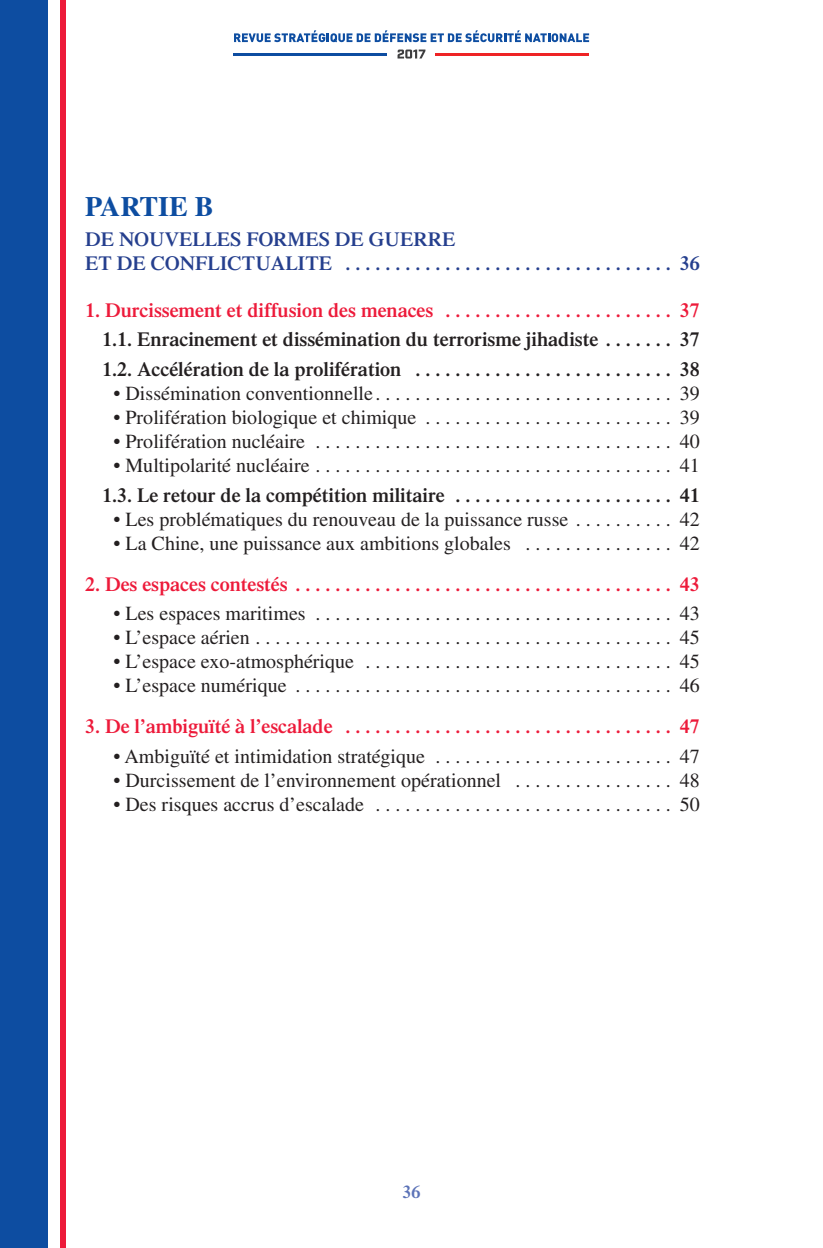
<style>
.page{position:relative;width:823px;height:1248px;background:#fff}
.page>*{position:absolute;margin:0;border:0;box-sizing:border-box;transform-origin:0 0}
.t1{font:700 28px "Times LT Std";color:#0d4da1}
.t2{font:20px "Times LT Std";color:#231f20}
.t3{font:600 20px "Times LT Std";color:#ed1a3a}
.t4{font:600 20px/29.6px "Times LT Std";color:#231f20}
.t5{font:600 20px/24px "Times LT Std";color:#253f8e}
.t6{font:600 18px "Times LT Std";color:#5b72b7}
</style>
<div class="page">
<svg style="left:234px;top:30px;width:354px;height:12px"></svg>
<hr style="left:234px;top:53px;width:153px;height:3px;background:#0d4da1">
<hr style="left:434px;top:53px;width:154px;height:3px;background:#ee2325">
<svg style="left:397px;top:50px;width:28px;height:8px"></svg>
<div style="left:29px;top:0;width:37px;height:1247px;background:#ed1a3a"></div>
<div style="left:23px;top:0;width:37px;height:1247px;background:#fff"></div>
<div style="left:0;top:0;width:48px;height:1247px;background:#0d4da1"></div>
<h1 class="t1" style="left:85px;top:190px;width:130px">PARTIE B</h1>
<p class="t5" style="left:85px;top:226px;width:616px">DE NOUVELLES FORMES DE GUERRE<br>ET DE CONFLICTUALITE . . . . . . . . . . . . . . . . . . . . . . . . . . . . . . . . . 36</p>
<p class="t3" style="left:85px;top:298px;width:616px">1. Durcissement et diffusion des menaces . . . . . . . . . . . . . . . . . . . . . . . 37</p>
<p class="t4" style="left:102px;top:324px;width:599px">1.1. Enracinement et dissémination du terrorisme jihadiste . . . . . . . 37<br>1.2. Accélération de la prolifération . . . . . . . . . . . . . . . . . . . . . . . . . . 38</p>
<p class="t2" style="left:113px;top:382px;width:587px">• Dissémination conventionnelle . . . . . . . . . . . . . . . . . . . . . . . . . . . . . 39</p>
<p class="t2" style="left:113px;top:406px;width:587px">• Prolifération biologique et chimique . . . . . . . . . . . . . . . . . . . . . . . . . 39</p>
<p class="t2" style="left:113px;top:430px;width:587px">• Prolifération nucléaire . . . . . . . . . . . . . . . . . . . . . . . . . . . . . . . . . . . . 40</p>
<p class="t2" style="left:113px;top:454px;width:587px">• Multipolarité nucléaire . . . . . . . . . . . . . . . . . . . . . . . . . . . . . . . . . . . . 41</p>
<p class="t4" style="left:102px;top:479px;width:599px">1.3. Le retour de la compétition militaire . . . . . . . . . . . . . . . . . . . . . . 41</p>
<p class="t2" style="left:113px;top:507px;width:587px">• Les problématiques du renouveau de la puissance russe . . . . . . . . . . 42</p>
<p class="t2" style="left:113px;top:531px;width:587px">• La Chine, une puissance aux ambitions globales . . . . . . . . . . . . . . . 42</p>
<p class="t3" style="left:85px;top:572px;width:616px">2. Des espaces contestés . . . . . . . . . . . . . . . . . . . . . . . . . . . . . . . . . . . . . . 43</p>
<p class="t2" style="left:113px;top:602px;width:587px">• Les espaces maritimes . . . . . . . . . . . . . . . . . . . . . . . . . . . . . . . . . . . . 43</p>
<p class="t2" style="left:113px;top:626px;width:587px">• L’espace aérien . . . . . . . . . . . . . . . . . . . . . . . . . . . . . . . . . . . . . . . . . . 45</p>
<p class="t2" style="left:113px;top:650px;width:587px">• L’espace exo-atmosphérique . . . . . . . . . . . . . . . . . . . . . . . . . . . . . . . 45</p>
<p class="t2" style="left:113px;top:674px;width:587px">• L’espace numérique . . . . . . . . . . . . . . . . . . . . . . . . . . . . . . . . . . . . . . 46</p>
<p class="t3" style="left:85px;top:714px;width:616px">3. De l’ambiguïté à l’escalade . . . . . . . . . . . . . . . . . . . . . . . . . . . . . . . . . 47</p>
<p class="t2" style="left:113px;top:745px;width:587px">• Ambiguïté et intimidation stratégique . . . . . . . . . . . . . . . . . . . . . . . . 47</p>
<p class="t2" style="left:113px;top:769px;width:587px">• Durcissement de l’environnement opérationnel . . . . . . . . . . . . . . . . 48</p>
<p class="t2" style="left:113px;top:793px;width:587px">• Des risques accrus d’escalade . . . . . . . . . . . . . . . . . . . . . . . . . . . . . . 50</p>
<p class="t6" style="left:402px;top:1180px;width:19px">36</p>
</div>
